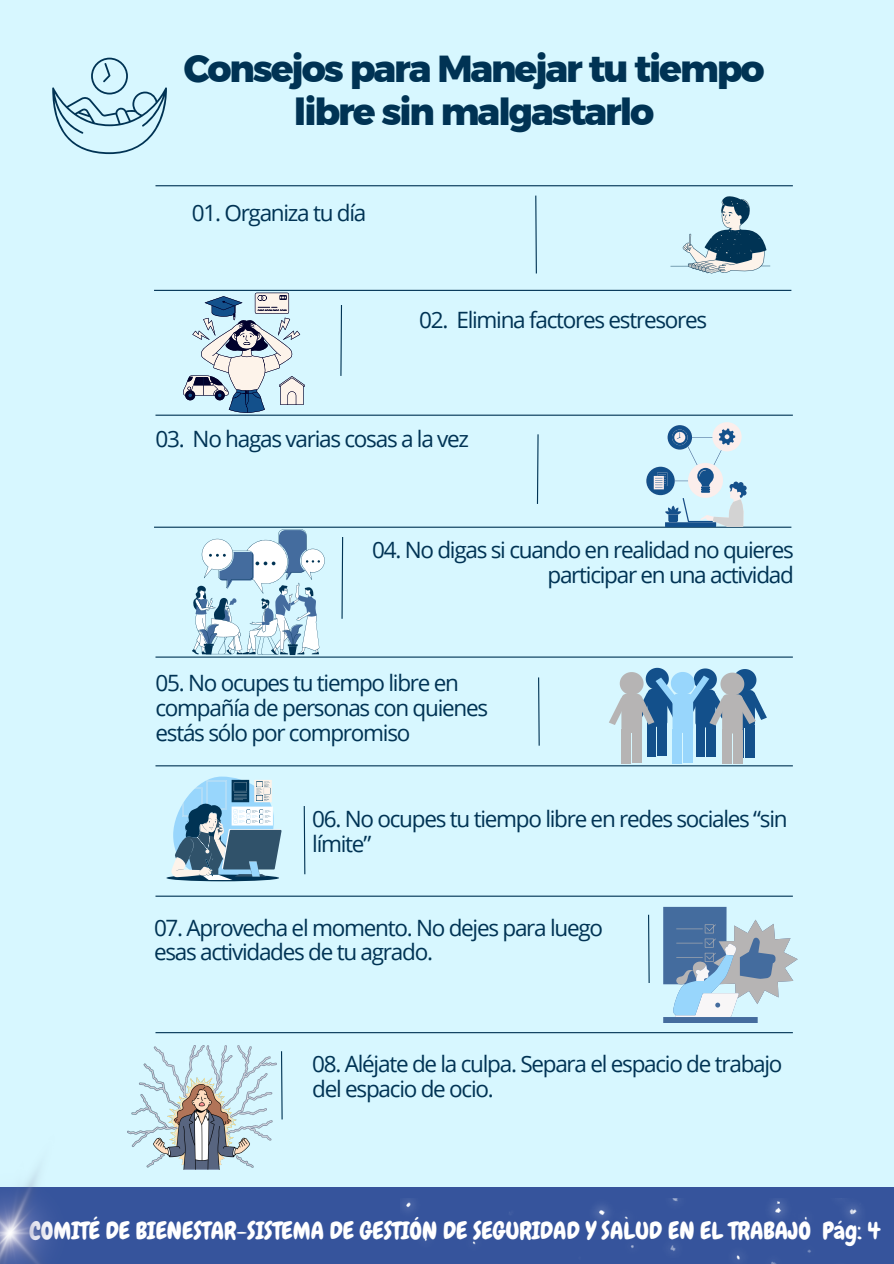
<style>
.page{position:relative;width:894px;height:1264px;background:#fff}
.page>*{position:absolute;margin:0;border:0;box-sizing:border-box;transform-origin:0 0}
.t1{font:700 37.5px/42.8px "Kief Montaser Extra";letter-spacing:-.055em;color:#003354;text-align:center}
.t2{font:24px "Chewy";color:#fff}
.t3{font:22.5px/24.8px "Open Sans";letter-spacing:-.055em;color:#003354}
</style>
<div class="page">
<div style="left:0;top:0;width:893px;height:1263px;background:#d7f7ff"></div>
<hr style="left:155px;top:185px;width:637px;height:1px;background:#003354">
<svg style="left:535px;top:195px;width:2px;height:79px"></svg>
<svg style="left:536px;top:434px;width:3px;height:70px"></svg>
<svg style="left:538px;top:677px;width:2px;height:69px"></svg>
<svg style="left:340px;top:305px;width:2px;height:71px"></svg>
<svg style="left:341px;top:537px;width:2px;height:82px"></svg>
<svg style="left:670px;top:196px;width:100px;height:77px"></svg>
<hr style="left:154px;top:290px;width:637px;height:1px;background:#003354">
<hr style="left:155px;top:414px;width:637px;height:2px;background:#003354">
<hr style="left:154px;top:526px;width:637px;height:2px;background:#003354">
<hr style="left:155px;top:656px;width:637px;height:1px;background:#003354">
<div style="left:0;top:1187px;width:893px;height:76px;background:#36549c"></div>
<hr style="left:155px;top:765px;width:637px;height:1px;background:#003354">
<hr style="left:155px;top:895px;width:637px;height:1px;background:#003354">
<svg style="left:303px;top:806px;width:3px;height:69px"></svg>
<svg style="left:648px;top:914px;width:2px;height:69px"></svg>
<hr style="left:155px;top:1032px;width:637px;height:1px;background:#003354">
<svg style="left:281px;top:1051px;width:2px;height:69px"></svg>
<svg style="left:52px;top:58px;width:115px;height:96px"></svg>
<svg style="left:646px;top:422px;width:100px;height:105px"></svg>
<svg style="left:183px;top:293px;width:121px;height:120px"></svg>
<svg style="left:192px;top:529px;width:132px;height:126px"></svg>
<div style="left:647px;top:723px;width:9px;height:33px;background:#13508b"></div>
<svg style="left:742px;top:728px;width:1px;height:29px"></svg>
<div style="left:647px;top:689px;width:20px;height:37px;background:#13508b;border-radius:5px"></div>
<div style="left:657px;top:723px;width:9px;height:33px;background:#13508b"></div>
<div style="left:745px;top:724px;width:9px;height:33px;background:#13508b"></div>
<div style="left:695px;top:724px;width:9px;height:33px;background:#13508b"></div>
<div style="left:695px;top:689px;width:20px;height:38px;background:#13508b;border-radius:5px"></div>
<div style="left:705px;top:724px;width:10px;height:33px;background:#13508b"></div>
<div style="left:621px;top:729px;width:9px;height:34px;background:#b6b4b4"></div>
<div style="left:621px;top:693px;width:21px;height:40px;background:#b6b4b4;border-radius:5px"></div>
<div style="left:632px;top:729px;width:9px;height:34px;background:#b6b4b4"></div>
<div style="left:672px;top:729px;width:9px;height:34px;background:#98d6fc"></div>
<div style="left:672px;top:693px;width:21px;height:39px;background:#98d6fc;border-radius:5px"></div>
<div style="left:683px;top:729px;width:9px;height:34px;background:#98d6fc"></div>
<div style="left:722px;top:729px;width:9px;height:35px;background:#b6b4b4"></div>
<div style="left:722px;top:694px;width:20px;height:39px;background:#b6b4b4;border-radius:5px"></div>
<svg style="left:609px;top:668px;width:157px;height:57px"></svg>
<div style="left:732px;top:730px;width:10px;height:34px;background:#b6b4b4"></div>
<svg style="left:166px;top:776px;width:115px;height:105px"></svg>
<svg style="left:663px;top:906px;width:134px;height:116px"></svg>
<img style="left:127px;top:1045px;width:149px;height:124px">
<img style="left:402px;top:1198px;width:459px;height:65px">
<img style="left:0;top:1170px;width:52px;height:93px">
<h1 class="t1" style="left:184px;top:47px;width:582px">Consejos para Manejar tu tiempo libre sin malgastarlo</h1>
<p class="t3" style="left:192px;top:199px;width:176px">01. Organiza tu día</p>
<p class="t3" style="left:419px;top:307px;width:289px">02. Elimina factores estresores</p>
<p class="t3" style="left:155px;top:426px;width:315px">03. No hagas varias cosas a la vez</p>
<p class="t3" style="left:372px;top:537px;width:423px;text-align:right">04. No digas si cuando en realidad no quieres participar en una actividad</p>
<p class="t3" style="left:155px;top:670px;width:334px">05. No ocupes tu tiempo libre en compañía de personas con quienes estás sólo por compromiso</p>
<p class="t3" style="left:312px;top:805px;width:476px">06. No ocupes tu tiempo libre en redes sociales “sin límite”</p>
<p class="t3" style="left:154px;top:914px;width:450px">07. Aprovecha el momento. No dejes para luego esas actividades de tu agrado.</p>
<p class="t3" style="left:312px;top:1051px;width:471px">08. Aléjate de la culpa. Separa el espacio de trabajo del espacio de ocio.</p>
<p class="t2" style="left:30px;top:1215px;width:851px">COMITÉ DE BIENESTAR-SISTEMA DE GESTIÓN DE SEGURIDAD Y SALUD EN EL TRABAJO Pág. 4</p>
</div>
